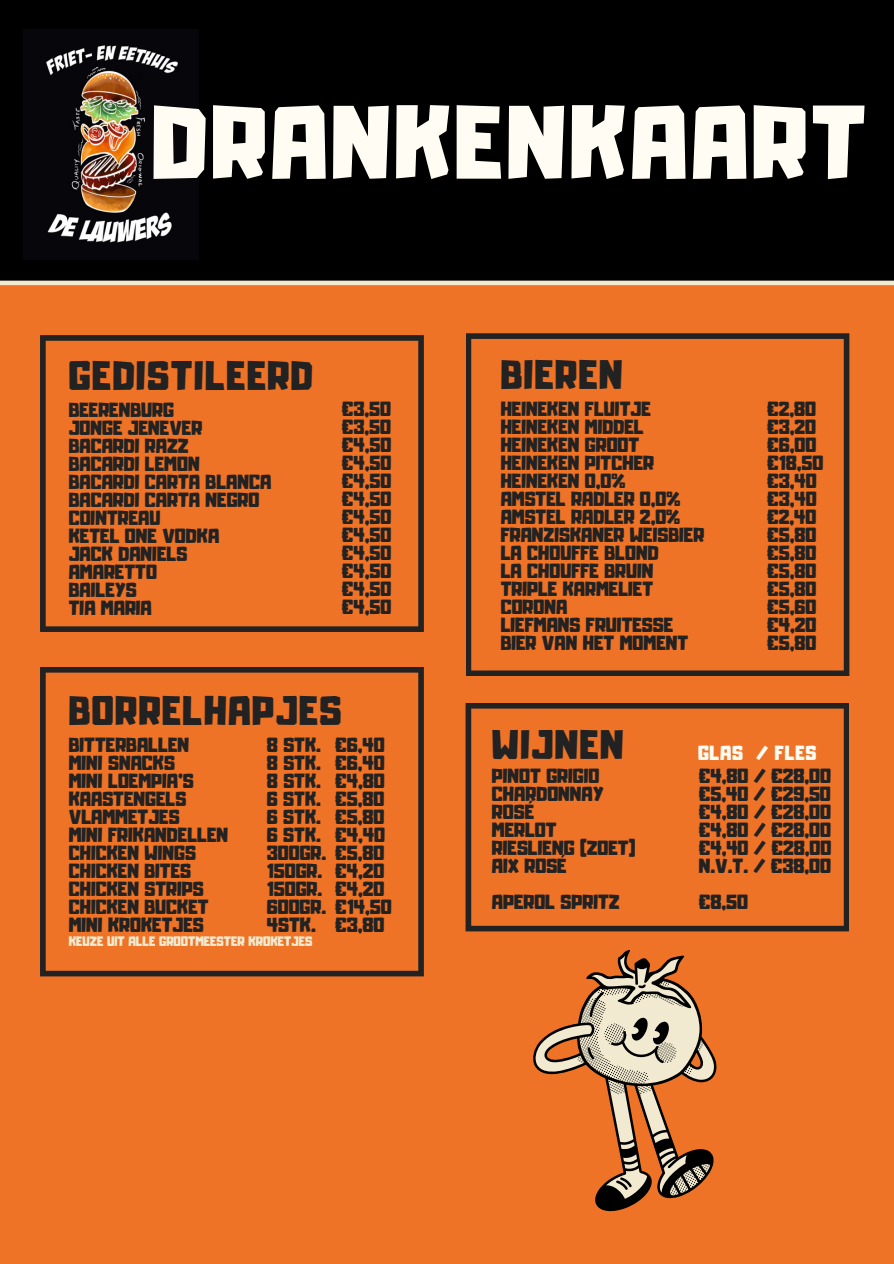
<style>
.page{position:relative;width:894px;height:1264px;background:#fff}
.page>*{position:absolute;margin:0;border:0;box-sizing:border-box;transform-origin:0 0}
.t1{font:91.8px "Adumu";letter-spacing:.04em;color:#fffcf3}
.t2{font:36.3px "Adumu";letter-spacing:.04em;color:#222}
.t3{font:18px/18px "Adumu";color:#222}
.t4{font:18px "Adumu";letter-spacing:.04em;color:#fffcf3}
.t5{font:12px "Adumu";color:#f1ead0}
</style>
<div class="page">
<div style="left:0;top:54px;width:893px;height:1209px;background:#ee7326"></div>
<div style="left:0;top:0;width:893px;height:282px;background:#000"></div>
<svg style="left:466px;top:333px;width:383px;height:343px"></svg>
<svg style="left:465px;top:703px;width:384px;height:228px"></svg>
<img style="left:24px;top:29px;width:174px;height:231px">
<hr style="left:0;top:281px;width:893px;height:4px;background:#f1ead0">
<svg style="left:40px;top:335px;width:384px;height:297px"></svg>
<svg style="left:40px;top:667px;width:384px;height:309px"></svg>
<svg style="left:533px;top:950px;width:184px;height:260px"></svg>
<h2 class="t1" style="left:152px;top:105px;width:716px">DRANKENKAART</h2>
<h3 class="t2" style="left:69px;top:361px;width:246px">GEDISTILEERD</h3>
<p class="t3" style="left:69px;top:402px;width:204px">BEERENBURG<br>JONGE JENEVER<br>BACARDI RAZZ<br>BACARDI LEMON<br>BACARDI CARTA BLANCA<br>BACARDI CARTA NEGRO<br>COINTREAU<br>KETEL ONE VODKA<br>JACK DANIELS<br>AMARETTO<br>BAILEYS<br>TIA MARIA</p>
<h3 class="t3" style="left:342px;top:402px;width:51px;text-align:justify">€3,50 €3,50 €4,50 €4,50 €4,50 €4,50 €4,50 €4,50 €4,50 €4,50 €4,50 €4,50</h3>
<h2 class="t2" style="left:69px;top:696px;width:274px">BORRELHAPJES</h2>
<h3 class="t3" style="left:69px;top:737px;width:161px">BITTERBALLEN<br>MINI SNACKS<br>MINI LOEMPIA’S<br>KAASTENGELS<br>VLAMMETJES<br>MINI FRIKANDELLEN<br>CHICKEN WINGS<br>CHICKEN BITES<br>CHICKEN STRIPS<br>CHICKEN BUCKET<br>MINI KROKETJES</h3>
<h3 class="t3" style="left:267px;top:737px;width:61px">8 STK.<br>8 STK.<br>8 STK.<br>6 STK.<br>6 STK.<br>6 STK.<br>300GR.<br>150GR.<br>150GR.<br>600GR.<br>4STK.</h3>
<h2 class="t3" style="left:335px;top:737px;width:58px">€6,40 €6,40 €4,80 €5,80 €5,80 €4,40 €5,80 €4,20 €4,20 €14,50 €3,80</h2>
<h3 class="t5" style="left:69px;top:936px;width:245px">KEUZE UIT ALLE GROOTMEESTER KROKETJES</h3>
<p class="t2" style="left:500px;top:360px;width:123px">BIEREN</p>
<p class="t3" style="left:500px;top:402px;width:205px">HEINEKEN FLUITJE<br>HEINEKEN MIDDEL<br>HEINEKEN GROOT<br>HEINEKEN PITCHER<br>HEINEKEN 0,0%<br>AMSTEL RADLER 0,0%<br>AMSTEL RADLER 2,0%<br>FRANZISKANER WEISBIER<br>LA CHOUFFE BLOND<br>LA CHOUFFE BRUIN<br>TRIPLE KARMELIET<br>CORONA<br>LIEFMANS FRUITESSE<br>BIER VAN HET MOMENT</p>
<h1 class="t3" style="left:767px;top:402px;width:58px">€2,80 €3,20 €6,00 €18,50 €3,40 €3,40 €2,40 €5,80 €5,80 €5,80 €5,80 €5,60 €4,20 €5,80</h1>
<p class="t2" style="left:492px;top:729px;width:133px">WIJNEN</p>
<p class="t3" style="left:492px;top:768px;width:145px">PINOT GRIGIO<br>CHARDONNAY<br>ROSÉ<br>MERLOT<br>RIESLIENG (ZOET)<br>AIX ROSÉ</p>
<h2 class="t3" style="left:492px;top:894px;width:129px">APEROL SPRITZ</h2>
<h3 class="t4" style="left:697px;top:746px;width:120px">GLAS / FLES</h3>
<h3 class="t3" style="left:698px;top:768px;width:134px;text-align:justify">€4,80 / €28,00 €5,40 / €29,50 €4,80 / €28,00 €4,80 / €28,00 €4,40 / €28,00<br>N.V.T. / €38,00</h3>
<h3 class="t3" style="left:698px;top:894px;width:51px">€8,50</h3>
</div>
